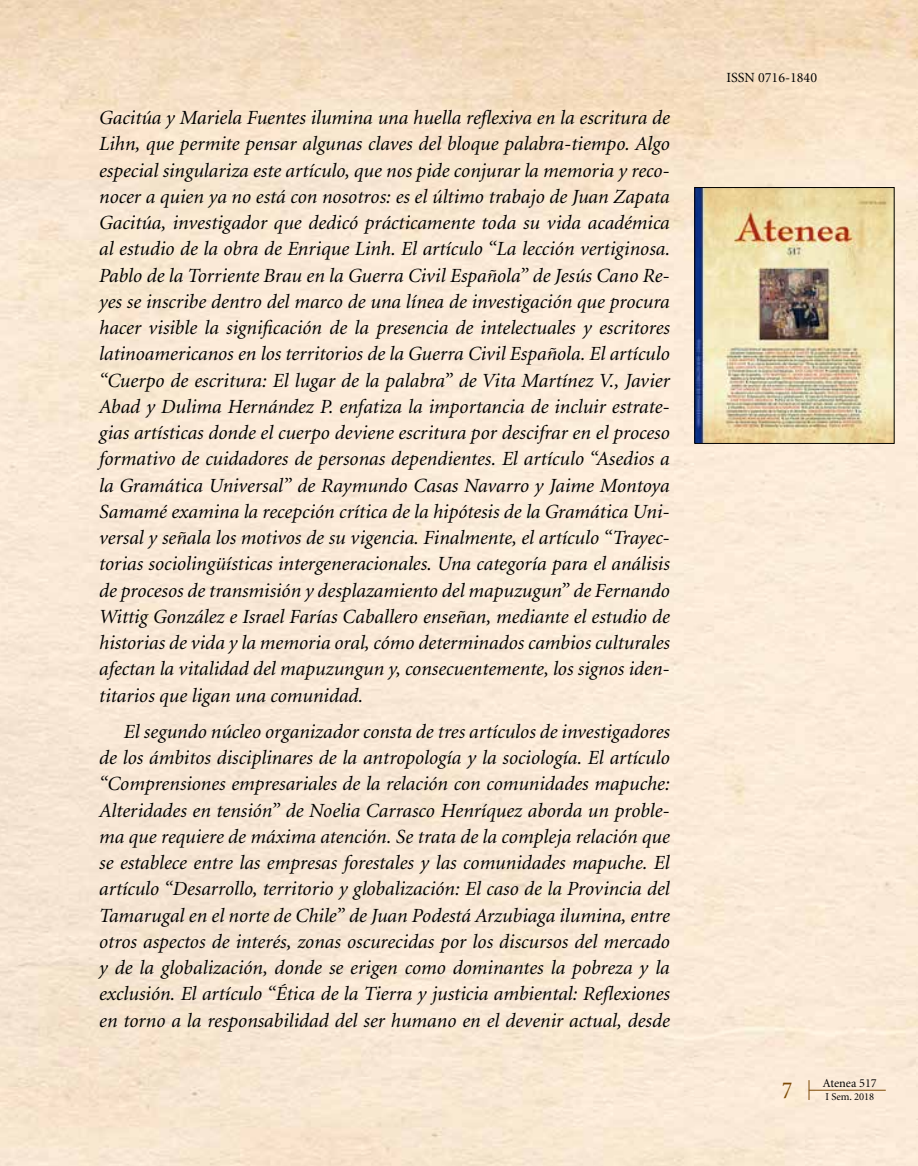
<style>
.page{position:relative;width:918px;height:1166px;background:#fff}
.page>*{position:absolute;margin:0;border:0;box-sizing:border-box;transform-origin:0 0}
.t1{font:italic 20.12px/26.2px "Minion";color:#000;text-align:justify}
.t2{font:14px "Minion";color:#000}
.t3{font:12.25px "Minion";color:#000}
.t4{font:10.5px "Minion";color:#000}
.s1{font-size:24.5px;color:#7d4802}
</style>
<div class="page">
<img style="left:0;top:0;width:918px;height:1166px">
<hr style="left:809px;top:1090px;width:76px;height:1px;background:#7d4802">
<svg style="left:808px;top:1080px;width:1px;height:20px"></svg>
<img style="left:696px;top:189px;width:196px;height:253px">
<div style="left:694px;top:187px;width:200px;height:257px;border:1px solid #000"></div>
<p class="t1" style="left:99px;top:105px;width:572px">Gacitúa y Mariela Fuentes ilumina una huella reflexiva en la escritura de Lihn, que permite pensar algunas claves del bloque palabra-tiempo. Algo especial singulariza este artículo, que nos pide conjurar la memoria y reco&shy;nocer a quien ya no está con nosotros: es el último trabajo de Juan Zapata Gacitúa, investigador que dedicó prácticamente toda su vida académica al estudio de la obra de Enrique Linh. El artículo “La lección vertiginosa.<br>Pablo de la Torriente Brau en la Guerra Civil Española” de Jesús Cano Re&shy;yes se inscribe dentro del marco de una línea de investigación que procura hacer visible la significación de la presencia de intelectuales y escritores latinoamericanos en los territorios de la Guerra Civil Española. El artículo “Cuerpo de escritura: El lugar de la palabra” de Vita Martínez V., Javier Abad y Dulima Hernández P. enfatiza la importancia de incluir estrate&shy;gias artísticas donde el cuerpo deviene escritura por descifrar en el proceso formativo de cuidadores de personas dependientes. El artículo “Asedios a la Gramática Universal” de Raymundo Casas Navarro y Jaime Montoya Samamé examina la recepción crítica de la hipótesis de la Gramática Uni&shy;versal y señala los motivos de su vigencia. Finalmente, el artículo “Trayec&shy;torias sociolingüísticas intergeneracionales. Una categoría para el análisis de procesos de transmisión y desplazamiento del mapuzugun” de Fernando Wittig González e Israel Farías Caballero enseñan, mediante el estudio de historias de vida y la memoria oral, cómo determinados cambios culturales afectan la vitalidad del mapuzungun y, consecuentemente, los signos iden&shy;titarios que ligan una comunidad.</p>
<p class="t1" style="left:99px;top:719px;width:572px;text-indent:25px">El segundo núcleo organizador consta de tres artículos de investigadores de los ámbitos disciplinares de la antropología y la sociología. El artículo “Comprensiones empresariales de la relación con comunidades mapuche:<br>Alteridades en tensión” de Noelia Carrasco Henríquez aborda un proble&shy;ma que requiere de máxima atención. Se trata de la compleja relación que se establece entre las empresas forestales y las comunidades mapuche. El artículo “Desarrollo, territorio y globalización: El caso de la Provincia del Tamarugal en el norte de Chile” de Juan Podestá Arzubiaga ilumina, entre otros aspectos de interés, zonas oscurecidas por los discursos del mercado y de la globalización, donde se erigen como dominantes la pobreza y la exclusión. El artículo “Ética de la Tierra y justicia ambiental: Reflexiones en torno a la responsabilidad del ser humano en el devenir actual, desde</p>
<p class="t2" style="left:726px;top:71px;width:92px">ISSN 0716-1840</p>
<p class="t3" style="left:782px;top:1077px;width:97px"><span class="s1">7</span> Atenea 517</p>
<p class="t4" style="left:825px;top:1091px;width:50px">I Sem. 2018</p>
</div>
